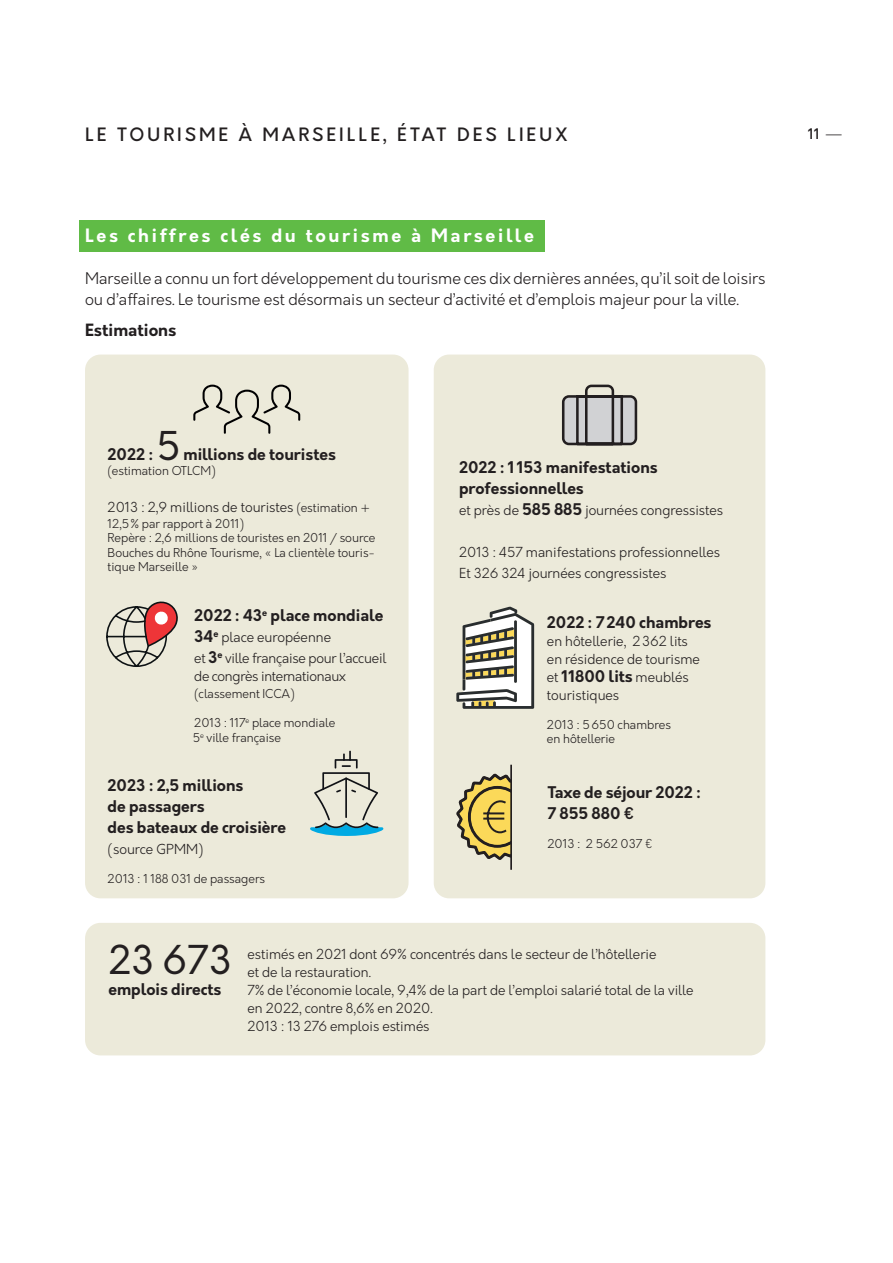
<style>
.page{position:relative;width:893px;height:1263px;background:#fff}
.page>*{position:absolute;margin:0;border:0;box-sizing:border-box;transform-origin:0 0}
.justifié_C_J_2{font:38.85px "Orkney";color:#231f20}
.Titre_secondaire{font:700 18px "Orkney";letter-spacing:.15em;color:#fff}
.t1{font:500 18px "Orkney";letter-spacing:.16em;color:#231f20}
.justifié_C_J_2-2{font:700 16.5px "Orkney";color:#231f20}
.justifié_C_J_2-3{font:700 15.75px/21px "Orkney";color:#231f20}
.justifié_C_J_2-4{font:300 15.75px/21px "Orkney";color:#231f20}
.t2{font:500 14.25px "Orkney";color:#231f20}
.justifié_C_J_2-5{font:300 13.5px/18px "Orkney";color:#231f20}
.justifié_C_J_2-6{font:300 13.5px/18px "Orkney";letter-spacing:-.02em;color:#231f20}
.justifié_C_J_2-7{font:300 12px/14.4px "Orkney";color:#231f20;text-align:justify}
.s1{font-weight:300;font-size:15.75px}
.s2{font-size:12px}
.s3{font-weight:700;font-size:15.75px}
</style>
<div class="page">
<div style="left:80px;top:221px;width:465px;height:31px;background:#60bb46"></div>
<div style="left:85px;top:355px;width:324px;height:543px;background:#eceada;border-radius:15px"></div>
<div style="left:434px;top:355px;width:331px;height:543px;background:#eceada;border-radius:15px"></div>
<div style="left:85px;top:923px;width:680px;height:132px;background:#eceada;border-radius:15px"></div>
<svg style="left:454px;top:606px;width:87px;height:293px"></svg>
<hr style="left:510px;top:765px;width:2px;height:105px;background:#231f20">
<div style="left:512px;top:762px;width:56px;height:111px;background:#eceada"></div>
<svg style="left:106px;top:601px;width:72px;height:66px"></svg>
<svg style="left:562px;top:384px;width:76px;height:62px"></svg>
<svg style="left:193px;top:385px;width:107px;height:49px"></svg>
<svg style="left:310px;top:751px;width:73px;height:85px"></svg>
<p class="t1" style="left:85px;top:123px;width:484px">LE TOURISME À MARSEILLE, ÉTAT DES LIEUX</p>
<p class="t2" style="left:808px;top:125px;width:36px">11 <span class="s1">—</span></p>
<p class="Titre_secondaire" style="left:85px;top:223px;width:450px">Les chiffres clés du tourisme à Marseille</p>
<p class="justifié_C_J_2-4" style="left:85px;top:268px;width:682px">Marseille a connu un fort développement du tourisme ces dix dernières années, qu’il soit de loisirs ou d’affaires. Le tourisme est désormais un secteur d’activité et d’emplois majeur pour la ville.</p>
<p class="justifié_C_J_2-2" style="left:85px;top:319px;width:93px">Estimations</p>
<p class="justifié_C_J_2" style="left:157px;top:420px;width:26px">5</p>
<p class="justifié_C_J_2-3" style="left:108px;top:444px;width:47px">2022 :</p>
<p class="justifié_C_J_2-3" style="left:183px;top:444px;width:154px">millions de touristes</p>
<p class="justifié_C_J_2-7" style="left:108px;top:463px;width:110px">(estimation OTLCM)</p>
<p class="justifié_C_J_2-5" style="left:108px;top:498px;width:264px">2013 : 2,9 millions de touristes <span class="s2">(estimation +</span></p>
<p class="justifié_C_J_2-7" style="left:108px;top:517px;width:138px">12,5% par rapport à 2011)</p>
<p class="justifié_C_J_2-7" style="left:108px;top:531px;width:269px">Repère : 2,6 millions de touristes en 2011 / source Bouches du Rhône Tourisme, « La clientèle touris&shy;tique Marseille »</p>
<p class="justifié_C_J_2-3" style="left:194px;top:605px;width:191px">2022 : 43<sup>e</sup> place mondiale</p>
<p class="justifié_C_J_2-5" style="left:194px;top:628px;width:138px"><span class="s3">34</span><sup>e</sup> place européenne</p>
<p class="justifié_C_J_2-6" style="left:194px;top:649px;width:194px">et <span class="s3">3</span><sup>e</sup> ville française pour l’accueil de congrès internationaux</p>
<p class="justifié_C_J_2-7" style="left:194px;top:687px;width:102px">(classement ICCA)</p>
<p class="justifié_C_J_2-7" style="left:194px;top:716px;width:143px">2013 : 117<sup>e</sup> place mondiale</p>
<p class="justifié_C_J_2-7" style="left:193px;top:730px;width:90px">5<sup>e</sup> ville française</p>
<p class="justifié_C_J_2-3" style="left:108px;top:776px;width:180px">2023 : 2,5 millions<br>de passagers<br>des bateaux de croisière</p>
<p class="justifié_C_J_2-5" style="left:108px;top:841px;width:97px">(source GPMM)</p>
<p class="justifié_C_J_2-7" style="left:108px;top:872px;width:159px">2013 : 1 188 031 de passagers</p>
<p class="justifié_C_J_2-3" style="left:459px;top:457px;width:200px">2022 : 1 153 manifestations</p>
<p class="justifié_C_J_2-3" style="left:459px;top:478px;width:126px">professionnelles</p>
<p class="justifié_C_J_2-5" style="left:459px;top:502px;width:266px">et près de <span class="s3">585 885</span> journées congressistes</p>
<p class="justifié_C_J_2-5" style="left:459px;top:544px;width:263px">2013 : 457 manifestations professionnelles</p>
<p class="justifié_C_J_2-5" style="left:459px;top:565px;width:209px">Et 326 324 journées congressistes</p>
<p class="justifié_C_J_2-3" style="left:547px;top:612px;width:166px">2022 : 7240 chambres</p>
<p class="justifié_C_J_2-5" style="left:547px;top:632px;width:155px">en hôtellerie, 2362 lits en résidence de tourisme et <span class="s3">11800 lits</span> meublés touristiques</p>
<p class="justifié_C_J_2-7" style="left:547px;top:717px;width:126px">2013 : 5650 chambres en hôtellerie</p>
<p class="justifié_C_J_2-3" style="left:547px;top:782px;width:155px">Taxe de séjour 2022 :</p>
<p class="justifié_C_J_2-3" style="left:547px;top:803px;width:88px">7 855 880 €</p>
<p class="justifié_C_J_2-7" style="left:547px;top:837px;width:107px">2013 : 2 562 037 €</p>
<p class="justifié_C_J_2" style="left:108px;top:934px;width:125px">23 673</p>
<p class="justifié_C_J_2-3" style="left:108px;top:979px;width:115px">emplois directs</p>
<p class="justifié_C_J_2-5" style="left:248px;top:945px;width:410px">estimés en 2021 dont 69% concentrés dans le secteur de l’hôtellerie</p>
<p class="justifié_C_J_2-5" style="left:248px;top:963px;width:125px">et de la restauration.</p>
<p class="justifié_C_J_2-5" style="left:248px;top:981px;width:447px">7% de l’économie locale, 9,4% de la part de l’emploi salarié total de la ville</p>
<p class="justifié_C_J_2-5" style="left:248px;top:999px;width:187px">en 2022, contre 8,6% en 2020.</p>
<p class="justifié_C_J_2-5" style="left:248px;top:1017px;width:184px">2013 : 13 276 emplois estimés</p>
</div>
